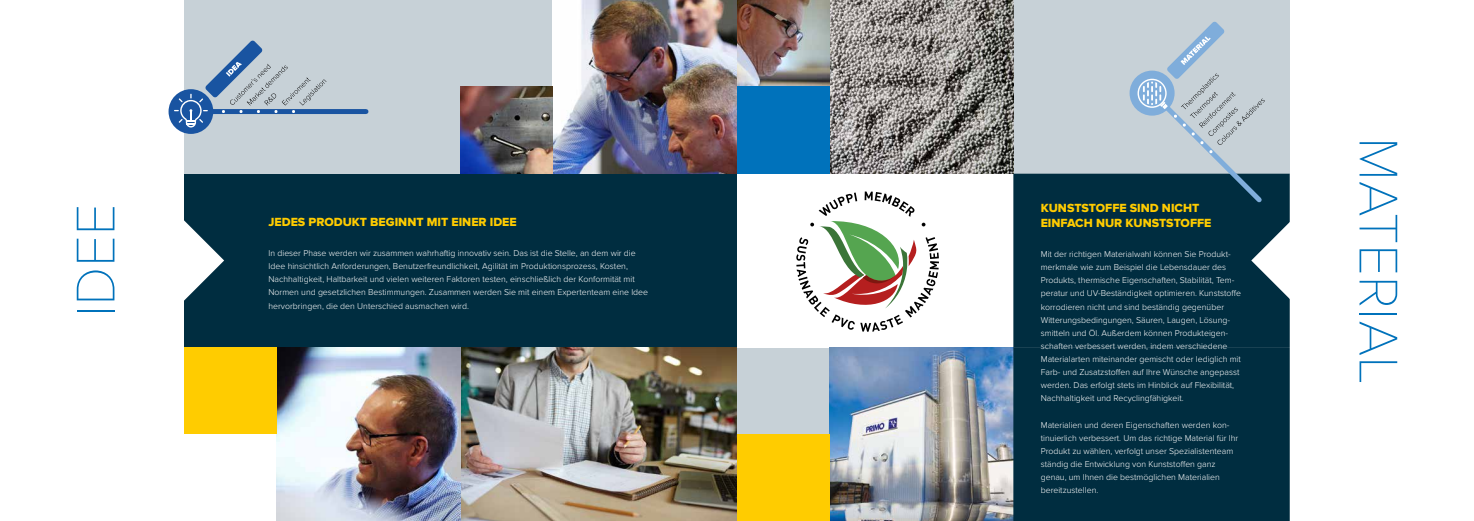
<style>
.page{position:relative;width:1474px;height:521px;background:#fff}
.page>*{position:absolute;margin:0;border:0;box-sizing:border-box;transform-origin:0 0}
.t1{font:100 56.52px "Proxima Nova T";color:#0072bb}
.t2{font:12.25px/14.9px "Proxima Nova Extrabld";color:#fc0}
.t3{font:300 8.75px/13.1px "Proxima Nova";color:#fff}
</style>
<div class="page">
<div style="left:184px;top:0;width:368px;height:174px;background:#c7d1d7"></div>
<div style="left:1013px;top:0;width:276px;height:174px;background:#c7d1d7"></div>
<div style="left:737px;top:348px;width:92px;height:173px;background:#c7d1d7"></div>
<div style="left:184px;top:174px;width:553px;height:173px;background:#002d40"></div>
<img style="left:552px;top:0;width:185px;height:174px">
<img style="left:829px;top:0;width:184px;height:174px">
<img style="left:829px;top:348px;width:184px;height:173px">
<img style="left:460px;top:347px;width:277px;height:174px">
<img style="left:276px;top:347px;width:184px;height:174px">
<img style="left:460px;top:87px;width:92px;height:87px">
<div style="left:184px;top:347px;width:92px;height:87px;background:#fc0"></div>
<div style="left:737px;top:434px;width:92px;height:87px;background:#fc0"></div>
<img style="left:737px;top:0;width:92px;height:87px">
<div style="left:1013px;top:174px;width:276px;height:347px;background:#002d40"></div>
<div style="left:191px;top:109px;width:175px;height:5px;background:#1954a1"></div>
<svg style="left:168px;top:89px;width:45px;height:45px"></svg>
<svg style="left:174px;top:40px;width:152px;height:87px"></svg>
<svg style="left:1251px;top:219px;width:39px;height:83px"></svg>
<svg style="left:184px;top:220px;width:40px;height:81px"></svg>
<div style="left:1129px;top:71px;width:45px;height:45px;background:#7faddb;border-radius:50%"></div>
<svg style="left:1137px;top:21px;width:129px;height:186px"></svg>
<div style="left:737px;top:87px;width:92px;height:87px;background:#0072bb"></div>
<svg style="left:796px;top:191px;width:143px;height:141px"></svg>
<svg style="left:1053px;top:391px;width:4px;height:4px"></svg>
<h1 class="t1" style="left:63px;top:317px;width:115px;rotate:-90deg">IDEE</h1>
<h2 class="t2" style="left:268px;top:215px;width:250px">JEDES PRODUKT BEGINNT MIT EINER IDEE</h2>
<p class="t3" style="left:268px;top:247px;width:381px">In dieser Phase werden wir zusammen wahrhaftig innovativ sein. Das ist die Stelle, an dem wir die Idee hinsichtlich Anforderungen, Benutzerfreundlichkeit, Agilität im Produktionsprozess, Kosten, Nachhaltigkeit, Haltbarkeit und vielen weiteren Faktoren testen, einschließlich der Konformität mit Normen und gesetzlichen Bestimmungen. Zusammen werden Sie mit einem Expertenteam eine Idee hervorbringen, die den Unterschied ausmachen wird.</p>
<h2 class="t2" style="left:1040px;top:201px;width:172px">KUNSTSTOFFE SIND NICHT<br>EINFACH NUR KUNSTSTOFFE</h2>
<p class="t3" style="left:1040px;top:248px;width:202px">Mit der richtigen Materialwahl können Sie Produkt&shy;merkmale wie zum Beispiel die Lebensdauer des Produkts, thermische Eigenschaften, Stabilität, Tem&shy;peratur und UV-Beständigkeit optimieren. Kunststoffe korrodieren nicht und sind beständig gegenüber Witterungsbedingungen, Säuren, Laugen, Lösung&shy;smitteln und Öl. Außerdem können Produkteigen&shy;schaften verbessert werden, indem verschiedene Materialarten miteinander gemischt oder lediglich mit Farb- und Zusatzstoffen auf Ihre Wünsche angepasst werden. Das erfolgt stets im Hinblick auf Flexibilität, Nachhaltigkeit und Recyclingfähigkeit.</p>
<p class="t3" style="left:1040px;top:418px;width:199px">Materialien und deren Eigenschaften werden kon&shy;tinuierlich verbessert. Um das richtige Material für Ihr Produkt zu wählen, verfolgt unser Spezialistenteam ständig die Entwicklung von Kunststoffen ganz genau, um Ihnen die bestmöglichen Materialien bereitzustellen.</p>
<h1 class="t1" style="left:1410px;top:137px;width:249px;rotate:90deg">MATERIAL</h1>
</div>
